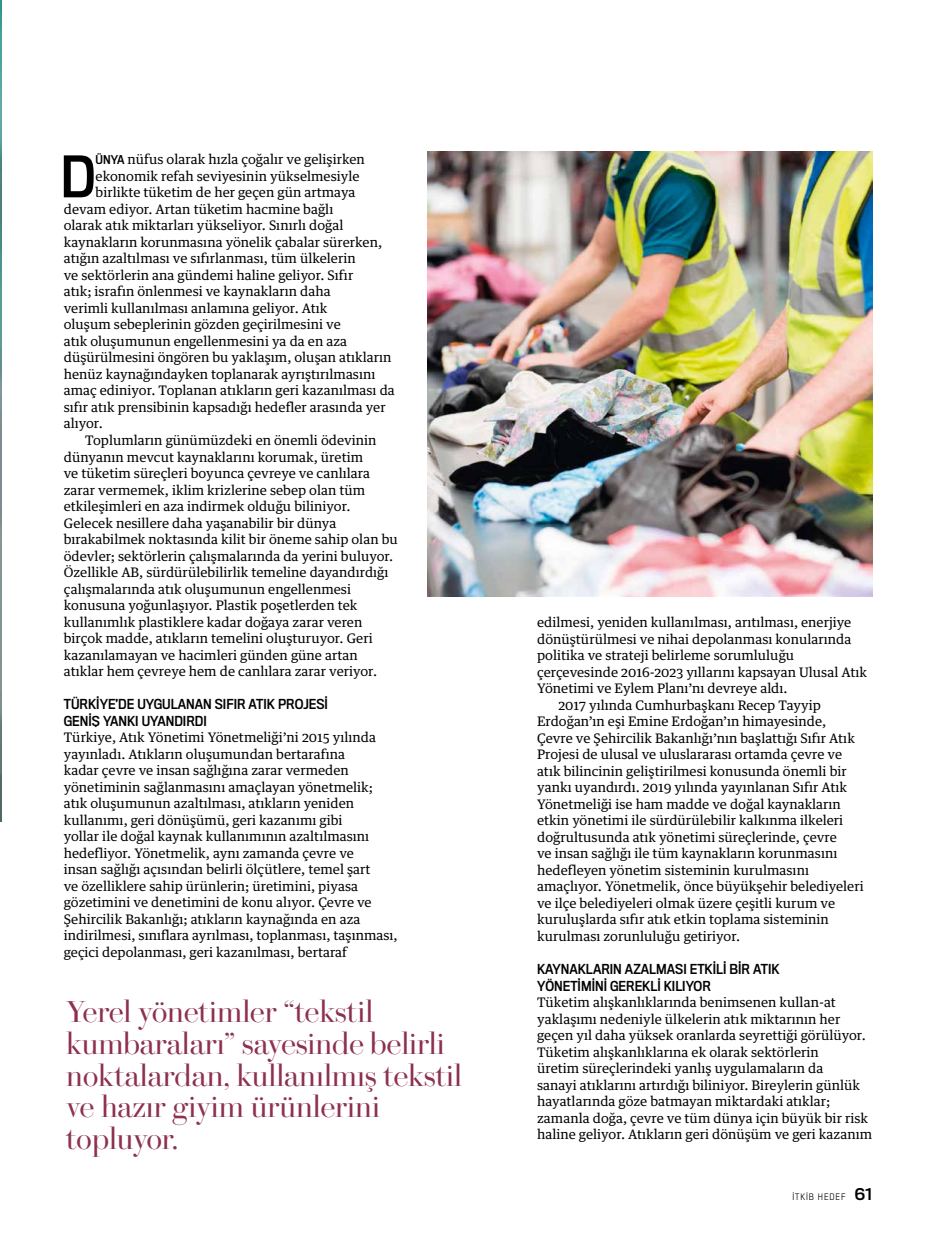
<style>
.page{position:relative;width:936px;height:1234px;background:#fff}
.page>*{position:absolute;margin:0;border:0;box-sizing:border-box;transform-origin:0 0}
.t1{font:52.95px "Titling Gothic FB Narrow Standard";color:#000}
.t2{font:30px/31.5px "Brunel Poster";color:#8d3051}
.t3{font:13.2px/16.5px "Guardian Text Egyp";color:#000}
.t4{font:12.75px/16.5px "Titling Gothic FB Narrow Standard";color:#000}
.t5{font:300 8.25px "Titling Gothic FB Narrow";letter-spacing:.12em;color:#000}
.s1{font-family:"Titling Gothic FB Narrow Standard";font-size:11.25px}
.s2{font-family:"Titling Gothic FB Normal Standard";font-weight:400;font-size:15px}
</style>
<div class="page">
<img style="left:0;top:0;width:2px;height:821px">
<img style="left:427px;top:151px;width:445px;height:445px">
<h1 class="t1" style="left:60px;top:144px;width:37px">D</h1>
<p class="t3" style="left:96px;top:150px;width:271px"><span class="s1">ÜNYA</span> nüfus olarak hızla çoğalır ve gelişirken</p>
<p class="t3" style="left:96px;top:166px;width:265px">ekonomik refah seviyesinin yükselmesiyle</p>
<p class="t3" style="left:96px;top:183px;width:261px">birlikte tüketim de her geçen gün artmaya</p>
<p class="t3" style="left:64px;top:199px;width:271px">devam ediyor. Artan tüketim hacmine bağlı</p>
<p class="t3" style="left:64px;top:216px;width:281px">olarak atık miktarları yükseliyor. Sınırlı doğal</p>
<p class="t3" style="left:64px;top:232px;width:320px">kaynakların korunmasına yönelik çabalar sürerken,</p>
<p class="t3" style="left:64px;top:249px;width:293px">atığın azaltılması ve sıfırlanması, tüm ülkelerin</p>
<p class="t3" style="left:64px;top:265px;width:291px">ve sektörlerin ana gündemi haline geliyor. Sıfır</p>
<p class="t3" style="left:64px;top:282px;width:268px">atık; israfın önlenmesi ve kaynakların daha</p>
<p class="t3" style="left:64px;top:298px;width:265px">verimli kullanılması anlamına geliyor. Atık</p>
<p class="t3" style="left:64px;top:315px;width:278px">oluşum sebeplerinin gözden geçirilmesini ve</p>
<p class="t3" style="left:64px;top:331px;width:285px">atık oluşumunun engellenmesini ya da en aza</p>
<p class="t3" style="left:64px;top:348px;width:329px">düşürülmesini öngören bu yaklaşım, oluşan atıkların</p>
<p class="t3" style="left:64px;top:364px;width:313px">henüz kaynağındayken toplanarak ayrıştırılmasını</p>
<p class="t3" style="left:64px;top:381px;width:332px">amaç ediniyor. Toplanan atıkların geri kazanılması da</p>
<p class="t3" style="left:64px;top:397px;width:323px">sıfır atık prensibinin kapsadığı hedefler arasında yer</p>
<p class="t3" style="left:64px;top:414px;width:40px">alıyor.</p>
<p class="t3" style="left:85px;top:430px;width:293px">Toplumların günümüzdeki en önemli ödevinin</p>
<p class="t3" style="left:64px;top:447px;width:301px">dünyanın mevcut kaynaklarını korumak, üretim</p>
<p class="t3" style="left:64px;top:463px;width:308px">ve tüketim süreçleri boyunca çevreye ve canlılara</p>
<p class="t3" style="left:64px;top:480px;width:303px">zarar vermemek, iklim krizlerine sebep olan tüm</p>
<p class="t3" style="left:64px;top:496px;width:288px">etkileşimleri en aza indirmek olduğu biliniyor.</p>
<p class="t3" style="left:64px;top:513px;width:274px">Gelecek nesillere daha yaşanabilir bir dünya</p>
<p class="t3" style="left:64px;top:529px;width:335px">bırakabilmek noktasında kilit bir öneme sahip olan bu</p>
<p class="t3" style="left:64px;top:546px;width:331px">ödevler; sektörlerin çalışmalarında da yerini buluyor.</p>
<p class="t3" style="left:64px;top:562px;width:326px">Özellikle AB, sürdürülebilirlik temeline dayandırdığı</p>
<p class="t3" style="left:64px;top:579px;width:289px">çalışmalarında atık oluşumunun engellenmesi</p>
<p class="t3" style="left:64px;top:595px;width:295px">konusuna yoğunlaşıyor. Plastik poşetlerden tek</p>
<p class="t3" style="left:64px;top:612px;width:300px">kullanımlık plastiklere kadar doğaya zarar veren</p>
<p class="t3" style="left:64px;top:628px;width:310px">birçok madde, atıkların temelini oluşturuyor. Geri</p>
<p class="t3" style="left:64px;top:645px;width:295px">kazanılamayan ve hacimleri günden güne artan</p>
<p class="t3" style="left:64px;top:661px;width:315px">atıklar hem çevreye hem de canlılara zarar veriyor.</p>
<p class="t4" style="left:64px;top:695px;width:264px">TÜRKİYE’DE UYGULANAN SIFIR ATIK PROJESİ<br>GENİŞ YANKI UYANDIRDI</p>
<p class="t3" style="left:64px;top:727px;width:335px">Türkiye, Atık Yönetimi Yönetmeliği’ni 2015 yılında yayınladı. Atıkların oluşumundan bertarafına<br>kadar çevre ve insan sağlığına zarar vermeden yönetiminin sağlanmasını amaçlayan yönetmelik; atık oluşumunun azaltılması, atıkların yeniden kullanımı, geri dönüşümü, geri kazanımı gibi<br>yollar ile doğal kaynak kullanımının azaltılmasını hedefliyor. Yönetmelik, aynı zamanda çevre ve<br>insan sağlığı açısından belirli ölçütlere, temel şart<br>ve özelliklere sahip ürünlerin; üretimini, piyasa gözetimini ve denetimini de konu alıyor. Çevre ve Şehircilik Bakanlığı; atıkların kaynağında en aza indirilmesi, sınıflara ayrılması, toplanması, taşınması, geçici depolanması, geri kazanılması, bertaraf</p>
<h2 class="t2" style="left:66px;top:995px;width:397px">Yerel yönetimler “tekstil kumbaraları” sayesinde belirli noktalardan, kullanılmış tekstil ve hazır giyim ürünlerini topluyor.</h2>
<p class="t3" style="left:537px;top:612px;width:316px">edilmesi, yeniden kullanılması, arıtılması, enerjiye</p>
<p class="t3" style="left:537px;top:629px;width:316px">dönüştürülmesi ve nihai depolanması konularında</p>
<p class="t3" style="left:537px;top:645px;width:258px">politika ve strateji belirleme sorumluluğu</p>
<p class="t3" style="left:537px;top:662px;width:331px">çerçevesinde 2016-2023 yıllarını kapsayan Ulusal Atık</p>
<p class="t3" style="left:537px;top:678px;width:252px">Yönetimi ve Eylem Planı’nı devreye aldı.</p>
<p class="t3" style="left:558px;top:695px;width:264px">2017 yılında Cumhurbaşkanı Recep Tayyip</p>
<p class="t3" style="left:537px;top:711px;width:291px">Erdoğan’ın eşi Emine Erdoğan’ın himayesinde,</p>
<p class="t3" style="left:537px;top:728px;width:319px">Çevre ve Şehircilik Bakanlığı’nın başlattığı Sıfır Atık</p>
<p class="t3" style="left:537px;top:744px;width:306px">Projesi de ulusal ve uluslararası ortamda çevre ve</p>
<p class="t3" style="left:537px;top:761px;width:311px">atık bilincinin geliştirilmesi konusunda önemli bir</p>
<p class="t3" style="left:537px;top:777px;width:311px">yankı uyandırdı. 2019 yılında yayınlanan Sıfır Atık</p>
<p class="t3" style="left:537px;top:794px;width:305px">Yönetmeliği ise ham madde ve doğal kaynakların</p>
<p class="t3" style="left:537px;top:810px;width:307px">etkin yönetimi ile sürdürülebilir kalkınma ilkeleri</p>
<p class="t3" style="left:537px;top:827px;width:301px">doğrultusunda atık yönetimi süreçlerinde, çevre</p>
<p class="t3" style="left:537px;top:843px;width:302px">ve insan sağlığı ile tüm kaynakların korunmasını</p>
<p class="t3" style="left:537px;top:860px;width:273px">hedefleyen yönetim sisteminin kurulmasını</p>
<p class="t3" style="left:537px;top:876px;width:328px">amaçlıyor. Yönetmelik, önce büyükşehir belediyeleri</p>
<p class="t3" style="left:537px;top:893px;width:299px">ve ilçe belediyeleri olmak üzere çeşitli kurum ve</p>
<p class="t3" style="left:537px;top:909px;width:293px">kuruluşlarda sıfır atık etkin toplama sisteminin</p>
<p class="t3" style="left:537px;top:926px;width:204px">kurulması zorunluluğu getiriyor.</p>
<p class="t4" style="left:537px;top:960px;width:244px">KAYNAKLARIN AZALMASI ETKİLİ BİR ATIK<br>YÖNETİMİNİ GEREKLİ KILIYOR</p>
<p class="t3" style="left:537px;top:992px;width:336px">Tüketim alışkanlıklarında benimsenen kullan-at yaklaşımı nedeniyle ülkelerin atık miktarının her geçen yıl daha yüksek oranlarda seyrettiği görülüyor.<br>Tüketim alışkanlıklarına ek olarak sektörlerin<br>üretim süreçlerindeki yanlış uygulamaların da<br>sanayi atıklarını artırdığı biliniyor. Bireylerin günlük hayatlarında göze batmayan miktardaki atıklar; zamanla doğa, çevre ve tüm dünya için büyük bir risk haline geliyor. Atıkların geri dönüşüm ve geri kazanım</p>
<p class="t5" style="left:792px;top:1191px;width:81px">İTKİB HEDEF <span class="s2">61</span></p>
</div>
